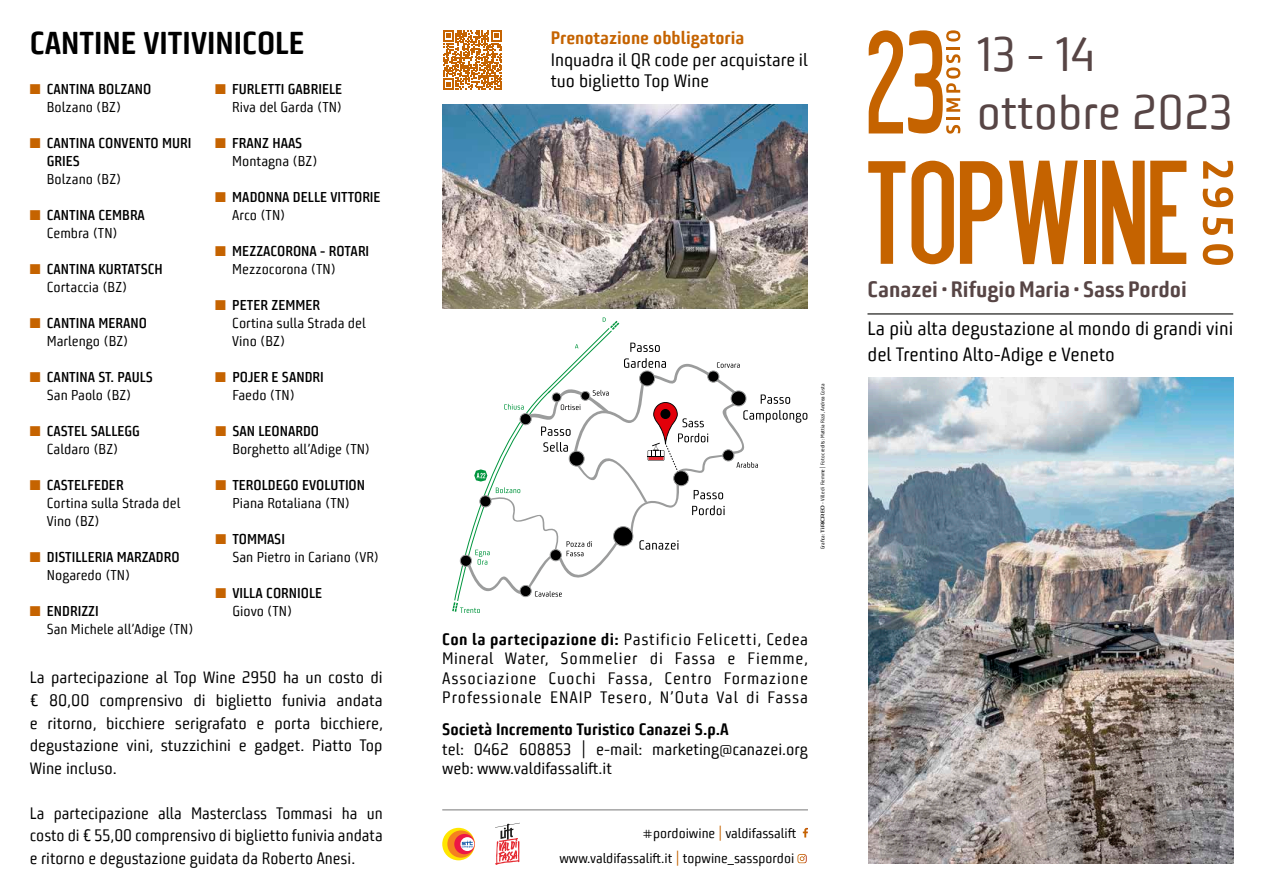
<style>
.page{position:relative;width:1263px;height:893px;background:#fff}
.page>*{position:absolute;margin:0;border:0;box-sizing:border-box;transform-origin:0 0}
.t1{font:48px/57.6px "Bunuelo Clean Pro";color:#574545}
.t2{font:700 31.5px "Bunuelo Clean Pro";color:#000}
.t3{font:700 22.2px "Bunuelo Clean Pro";color:#574545}
.t4{font:19.2px/25.5px "Bunuelo Clean Pro";color:#000}
.t5{font:18px/21.6px "Bunuelo Clean Pro";color:#000}
.t6{font:700 18px "Bunuelo Clean Pro";color:#c56300}
.t7{font:16.5px/22.5px "Bunuelo Clean Pro";color:#000;text-align:justify}
.t8{font:700 16.5px "Bunuelo Clean Pro";color:#000}
.t9{font:600 14.25px/18px "Bunuelo Clean Pro";color:#000}
.t10{font:14.25px/18px "Bunuelo Clean Pro";color:#000}
.t11{font:13.8px/25.7px "Bunuelo Clean Pro";color:#000;text-align:right}
.t12{font:5.25px "Bunuelo Clean Pro";color:#000}
.s1{color:#c56300}
.s2{font-weight:400}
.s3{font-weight:600}
.s4{font-family:"Prosto One"}
.s5{font-weight:700}
</style>
<div class="page">
<hr style="left:442px;top:809px;width:366px;height:1px;background:#7d7d7d">
<hr style="left:867px;top:313px;width:366px;height:2px;background:#484846">
<div style="left:442px;top:828px;width:33px;height:32px;background:#ffe600;border-radius:50%"></div>
<svg style="left:447px;top:830px;width:28px;height:28px"></svg>
<div style="left:454px;top:834px;width:21px;height:20px;background:#ed1845;border-radius:50%"></div>
<svg style="left:460px;top:837px;width:14px;height:14px"></svg>
<svg style="left:462px;top:841px;width:11px;height:6px"></svg>
<svg style="left:495px;top:823px;width:25px;height:42px"></svg>
<svg style="left:868px;top:161px;width:134px;height:103px"></svg>
<svg style="left:1203px;top:161px;width:30px;height:104px"></svg>
<svg style="left:1009px;top:161px;width:69px;height:103px"></svg>
<div style="left:1084px;top:161px;width:12px;height:103px;background:#c56300"></div>
<svg style="left:1102px;top:161px;width:84px;height:103px"></svg>
<img style="left:869px;top:377px;width:364px;height:486px">
<svg style="left:443px;top:30px;width:59px;height:60px"></svg>
<svg style="left:803px;top:828px;width:5px;height:9px"></svg>
<svg style="left:797px;top:854px;width:10px;height:9px"></svg>
<svg style="left:452px;top:317px;width:355px;height:296px"></svg>
<img style="left:442px;top:105px;width:366px;height:204px">
<svg style="left:869px;top:30px;width:91px;height:104px"></svg>
<hr style="left:946px;top:47px;width:14px;height:3px;background:#c56300">
<h2 class="t2" style="left:30px;top:24px;width:276px">CANTINE VITIVINICOLE</h2>
<p class="t9" style="left:47px;top:80px;width:106px;text-indent:-17px"><span class="s1">■</span> CANTINA BOLZANO<br><span class="s2">Bolzano (BZ)</span></p>
<p class="t9" style="left:47px;top:134px;width:146px;text-indent:-17px"><span class="s1">■</span> CANTINA CONVENTO MURI<br>GRIES</p>
<p class="t10" style="left:47px;top:170px;width:76px">Bolzano (BZ)</p>
<p class="t9" style="left:47px;top:206px;width:100px;text-indent:-17px"><span class="s1">■</span> CANTINA CEMBRA<br><span class="s2">Cembra (TN)</span></p>
<p class="t9" style="left:47px;top:260px;width:117px;text-indent:-17px"><span class="s1">■</span> CANTINA KURTATSCH<br><span class="s2">Cortaccia (BZ)</span></p>
<p class="t9" style="left:30px;top:314px;width:119px;text-align:center"><span class="s1">■</span> CANTINA MERANO<br><span class="s2">Marlengo (BZ)</span></p>
<p class="t9" style="left:30px;top:368px;width:125px;text-align:center"><span class="s1">■</span> CANTINA ST. PAULS<br><span class="s2">San Paolo (BZ)</span></p>
<p class="t9" style="left:30px;top:422px;width:112px;text-align:center"><span class="s1">■</span> CASTEL SALLEGG<br><span class="s2">Caldaro (BZ)</span></p>
<p class="t10" style="left:47px;top:476px;width:135px;text-indent:-17px"><span class="s1">■</span> <span class="s3">CASTELFEDER<br></span>Cortina sulla Strada del<br>Vino (BZ)</p>
<p class="t9" style="left:47px;top:548px;width:134px;text-indent:-17px"><span class="s1">■</span> DISTILLERIA MARZADRO<br><span class="s2">Nogaredo (TN)</span></p>
<p class="t10" style="left:47px;top:602px;width:148px;text-indent:-17px"><span class="s1">■</span> <span class="s3">ENDRIZZI<br></span>San Michele all’Adige (TN)</p>
<p class="t9" style="left:215px;top:80px;width:129px;text-align:right"><span class="s1">■</span> FURLETTI GABRIELE<br><span class="s2">Riva del Garda (TN)</span></p>
<p class="t10" style="left:232px;top:134px;width:87px;text-indent:-17px"><span class="s1">■</span> <span class="s3">FRANZ HAAS<br></span>Montagna (BZ)</p>
<p class="t9" style="left:232px;top:188px;width:150px;text-indent:-17px"><span class="s1">■</span> MADONNA DELLE VITTORIE<br><span class="s2">Arco (TN)</span></p>
<p class="t9" style="left:232px;top:242px;width:138px;text-indent:-17px"><span class="s1">■</span> MEZZACORONA - ROTARI<br><span class="s2">Mezzocorona (TN)</span></p>
<p class="t10" style="left:232px;top:296px;width:135px;text-indent:-17px"><span class="s1">■</span> <span class="s3">PETER ZEMMER<br></span>Cortina sulla Strada del<br>Vino (BZ)</p>
<p class="t9" style="left:232px;top:368px;width:93px;text-indent:-17px"><span class="s1">■</span> POJER E SANDRI<br><span class="s2">Faedo (TN)</span></p>
<p class="t10" style="left:232px;top:422px;width:139px;text-indent:-17px"><span class="s1">■</span> <span class="s3">SAN LEONARDO<br></span>Borghetto all’Adige (TN)</p>
<p class="t9" style="left:215px;top:476px;width:151px;text-align:center"><span class="s1">■</span> TEROLDEGO EVOLUTION<br><span class="s2">Piana Rotaliana (TN)</span></p>
<p class="t10" style="left:232px;top:530px;width:148px;text-indent:-17px"><span class="s1">■</span> <span class="s3">TOMMASI<br></span>San Pietro in Cariano (VR)</p>
<p class="t9" style="left:232px;top:584px;width:91px;text-indent:-17px"><span class="s1">■</span> VILLA CORNIOLE<br><span class="s2">Giovo (TN)</span></p>
<p class="t7" style="left:30px;top:667px;width:355px">La partecipazione al Top Wine 2950 ha un costo di € 80,00 comprensivo di biglietto funivia andata e ritorno, bicchiere serigrafato e porta bicchiere, degustazione vini, stuzzichini e gadget. Piatto Top Wine incluso.</p>
<p class="t7" style="left:30px;top:802px;width:354px">La partecipazione alla Masterclass Tommasi ha un costo di € 55,00 comprensivo di biglietto funivia andata e ritorno e degustazione guidata da Roberto Anesi.</p>
<p class="t6" style="left:551px;top:27px;width:195px">Prenotazione obbligatoria</p>
<p class="t5" style="left:551px;top:49px;width:259px">Inquadra il QR code per acquistare il tuo biglietto Top Wine</p>
<h1 class="t1" style="left:977px;top:26px;width:258px">13 - 14 ottobre 2023</h1>
<p class="t12" style="left:820px;top:549px;width:167px;rotate:-90deg">Grafica: <span class="s4">TiRiCREO</span> - Ville di Fiemme | Foto credits: Mattia Rizzi, Andrea Costa</p>
<p class="t7" style="left:442px;top:629px;width:367px;line-height:19.5px"><span class="s5">Con la partecipazione di:</span> Pastificio Felicetti, Cedea Mineral Water, Sommelier di Fassa e Fiemme, Associazione Cuochi Fassa, Centro Formazione Professionale ENAIP Tesero, N’Outa Val di Fassa</p>
<p class="t8" style="left:442px;top:719px;width:288px">Società Incremento Turistico Canazei S.p.A</p>
<p class="t7" style="left:442px;top:739px;width:367px;line-height:19.5px">tel: 0462 608853 | e-mail: marketing@canazei.org web: www.valdifassalift.it</p>
<p class="t11" style="left:559px;top:820px;width:239px">#pordoiwine <span class="s1">|</span> valdifassalift www.valdifassalift.it <span class="s1">|</span> topwine_sasspordoi</p>
<h3 class="t3" style="left:867px;top:276px;width:321px">Canazei • Rifugio Maria • Sass Pordoi</h3>
<p class="t4" style="left:867px;top:316px;width:367px">La più alta degustazione al mondo di grandi vini del Trentino Alto-Adige e Veneto</p>
</div>
